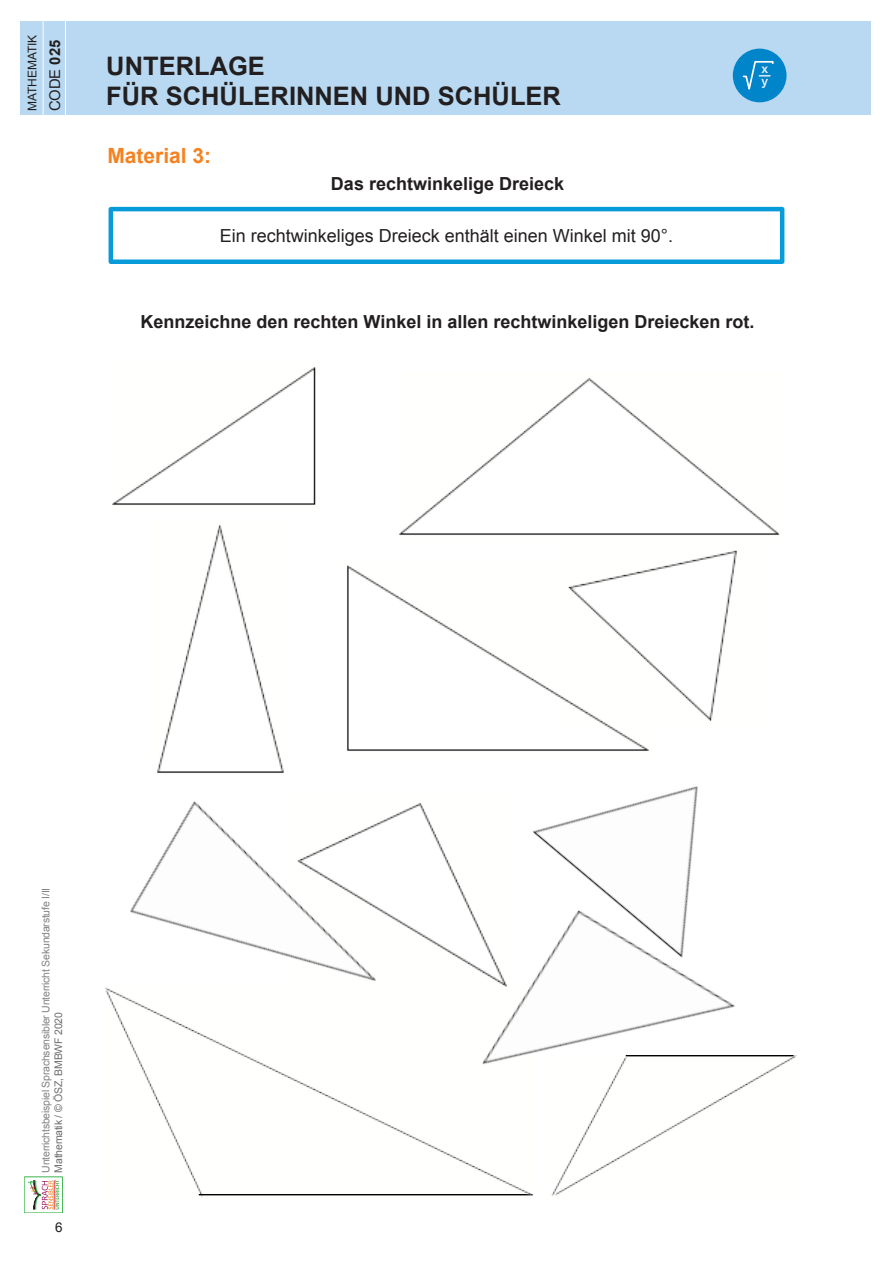
<style>
.page{position:relative;width:893px;height:1263px;background:#fff}
.page>*{position:absolute;margin:0;border:0;box-sizing:border-box;transform-origin:0 0}
.t1{font:700 25.5px "Arial";color:#231f20}
.t2{font:700 21px "Arial";color:#f58220}
.t3{font:700 18px "Arial";color:#231f20}
.t4{font:18px "Arial";color:#231f20}
.t5{font:14.85px "Arial";color:#231f20}
.t6{font:13.5px "Arial";color:#231f20}
.t7{font:12px "Arial";color:#231f20}
.t8{font:10.5px "Arial";letter-spacing:-.02em;color:#808285}
.t9{font:10.5px "Arial";letter-spacing:-.02em;color:#6c6d70}
.s1{font-weight:700}
</style>
<div class="page">
<div style="left:24px;top:1177px;width:39px;height:36px;border:1px solid #3ab54a"></div>
<svg style="left:28px;top:1180px;width:31px;height:30px"></svg>
<div style="left:109px;top:207px;width:675px;height:57px;border:4px solid #079bda"></div>
<img style="left:112px;top:367px;width:204px;height:138px">
<img style="left:167px;top:525px;width:107px;height:206px">
<img style="left:347px;top:565px;width:211px;height:186px">
<img style="left:558px;top:550px;width:179px;height:168px">
<img style="left:523px;top:718px;width:189px;height:172px">
<img style="left:130px;top:731px;width:320px;height:227px">
<img style="left:530px;top:890px;width:205px;height:163px">
<img style="left:291px;top:794px;width:216px;height:192px">
<img style="left:399px;top:378px;width:381px;height:157px">
<img style="left:553px;top:1055px;width:244px;height:141px">
<img style="left:105px;top:986px;width:431px;height:211px">
<div style="left:20px;top:21px;width:850px;height:94px;background:#b8d9f1"></div>
<hr style="left:43px;top:20px;width:1px;height:127px;background:#fff">
<hr style="left:65px;top:20px;width:1px;height:127px;background:#fff">
<div style="left:733px;top:49px;width:53px;height:53px;background:#0084ca;border-radius:50%"></div>
<svg style="left:742px;top:60px;width:32px;height:30px"></svg>
<p class="t7" style="left:25px;top:111px;width:78px;rotate:-90deg">MATHEMATIK</p>
<p class="t5" style="left:45px;top:111px;width:73px;rotate:-90deg">CODE <span class="s1">025</span></p>
<p class="t1" style="left:106px;top:49px;width:160px">UNTERLAGE</p>
<p class="t1" style="left:106px;top:79px;width:456px">FÜR SCHÜLERINNEN UND SCHÜLER</p>
<p class="t2" style="left:107px;top:142px;width:105px">Material 3:</p>
<p class="t3" style="left:331px;top:172px;width:235px">Das rechtwinkelige Dreieck</p>
<p class="t4" style="left:220px;top:224px;width:455px">Ein rechtwinkeliges Dreieck enthält einen Winkel mit 90°.</p>
<p class="t3" style="left:141px;top:310px;width:616px">Kennzeichne den rechten Winkel in allen rechtwinkeligen Dreiecken rot.</p>
<p class="t8" style="left:39px;top:1172px;width:286px;rotate:-90deg">Unterrichtsbeispiel Sprachsensibler Unterricht Sekundarstufe I/II</p>
<p class="t9" style="left:52px;top:1172px;width:162px;rotate:-90deg">Mathematik / © ÖSZ, BMBWF 2020</p>
<p class="t6" style="left:55px;top:1218px;width:9px">6</p>
</div>
